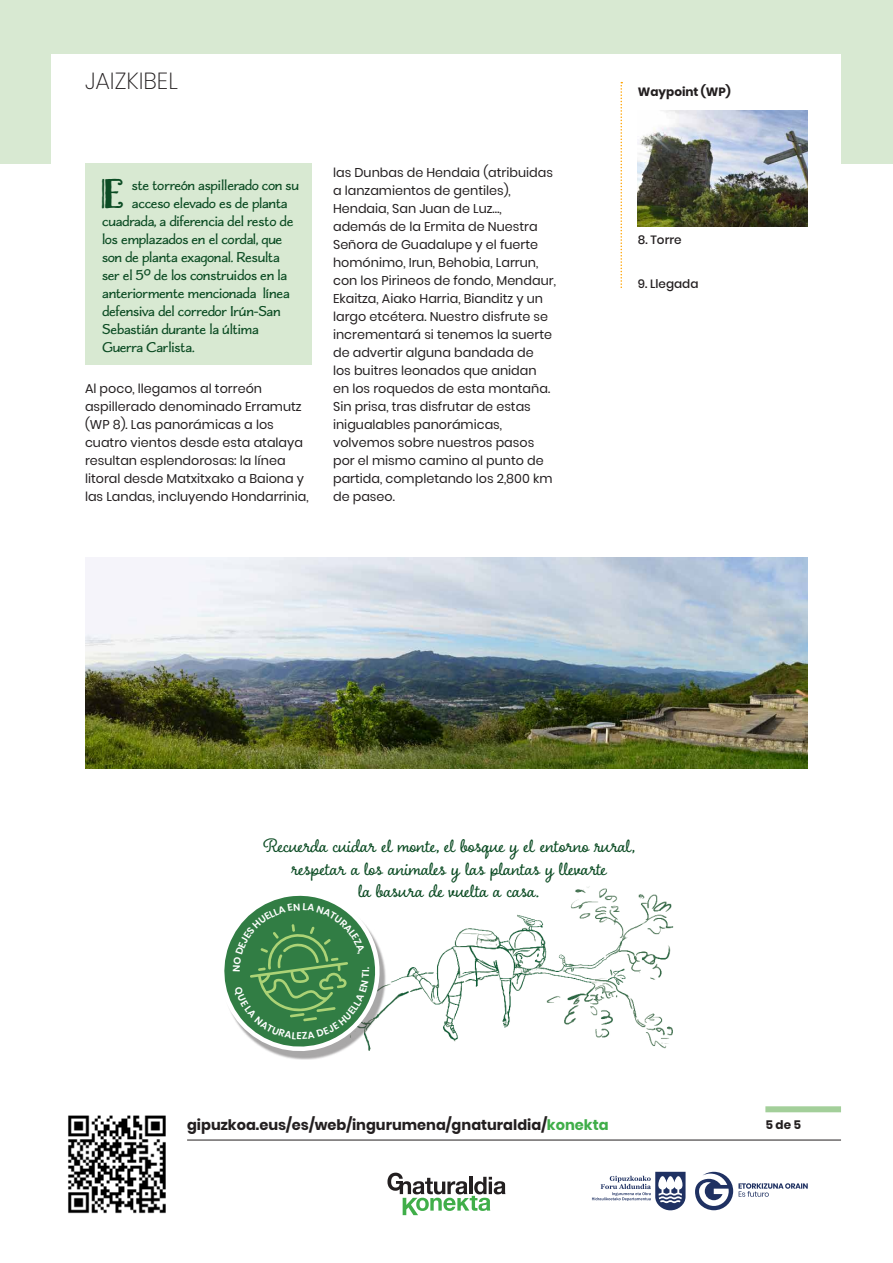
<style>
.page{position:relative;width:893px;height:1263px;background:#fff}
.page>*{position:absolute;margin:0;border:0;box-sizing:border-box;transform-origin:0 0}
.t1{font:38.85px "Charcuterie Deco";color:#0c4c24}
.t2{font:200 23.25px "Poppins";color:#231f20}
.t3{font:20.7px/22.5px "Charcuterie Cursive";color:#0c4c24;text-align:center}
.t4{font:15px "Charcuterie Flared";letter-spacing:-.02em;color:#0c4c24}
.t5{font:700 14.55px "Poppins";color:#231f20}
.t6{font:12.75px/18px "Poppins";color:#231f20}
.t7{font:700 12px "Poppins";color:#231f20}
.t8{font:500 12px "Poppins";color:#231f20}
.t9{font:600 9.75px "Poppins";color:#fff}
.s1{color:#40ae49}
</style>
<div class="page">
<div style="left:0;top:0;width:893px;height:164px;background:#d8e9d2"></div>
<div style="left:52px;top:54px;width:789px;height:131px;background:#fff"></div>
<div style="left:765px;top:1106px;width:76px;height:6px;background:#a3cf9a"></div>
<svg style="left:620px;top:82px;width:2px;height:206px"></svg>
<svg style="left:695px;top:1172px;width:113px;height:38px"></svg>
<svg style="left:592px;top:1172px;width:94px;height:38px"></svg>
<img style="left:386px;top:886px;width:287px;height:163px">
<div style="left:223px;top:896px;width:163px;height:163px;background:#231f20;opacity:.4"></div>
<svg style="left:387px;top:1172px;width:118px;height:43px"></svg>
<hr style="left:187px;top:1140px;width:654px;height:1px;background:#231f20">
<img style="left:68px;top:1115px;width:98px;height:99px">
<img style="left:638px;top:111px;width:170px;height:116px">
<img style="left:85px;top:558px;width:723px;height:210px">
<div style="left:85px;top:164px;width:227px;height:201px;background:#d8e9d2"></div>
<svg style="left:223px;top:895px;width:161px;height:158px"></svg>
<h2 class="t2" style="left:85px;top:67px;width:94px">JAIZKIBEL</h2>
<p class="t1" style="left:100px;top:168px;width:25px">E</p>
<p class="t4" style="left:132px;top:176px;width:169px">ste torreón aspillerado con su</p>
<p class="t4" style="left:132px;top:194px;width:157px">acceso elevado es de planta</p>
<p class="t4" style="left:102px;top:212px;width:193px">cuadrada, a diferencia del resto de</p>
<p class="t4" style="left:102px;top:230px;width:182px">los emplazados en el cordal, que</p>
<p class="t4" style="left:102px;top:248px;width:179px">son de planta exagonal. Resulta</p>
<p class="t4" style="left:102px;top:266px;width:187px">ser el 5º de los construidos en la</p>
<p class="t4" style="left:102px;top:284px;width:189px">anteriormente mencionada línea</p>
<p class="t4" style="left:102px;top:302px;width:180px">defensiva del corredor Irún-San</p>
<p class="t4" style="left:102px;top:320px;width:158px">Sebastián durante la última</p>
<p class="t4" style="left:102px;top:338px;width:94px">Guerra Carlista.</p>
<p class="t6" style="left:85px;top:380px;width:225px">Al poco, llegamos al torreón aspillerado denominado Erramutz (WP 8). Las panorámicas a los cuatro vientos desde esta atalaya resultan esplendorosas: la línea litoral desde Matxitxako a Baiona y las Landas, incluyendo Hondarrinia,</p>
<p class="t6" style="left:333px;top:164px;width:224px">las Dunbas de Hendaia (atribuidas a lanzamientos de gentiles),<br>Hendaia, San Juan de Luz…, además de la Ermita de Nuestra<br>Señora de Guadalupe y el fuerte homónimo, Irun, Behobia, Larrun, con los Pirineos de fondo, Mendaur,<br>Ekaitza, Aiako Harria, Bianditz y un largo etcétera. Nuestro disfrute se incrementará si tenemos la suerte de advertir alguna bandada de<br>los buitres leonados que anidan en los roquedos de esta montaña.<br>Sin prisa, tras disfrutar de estas inigualables panorámicas, volvemos sobre nuestros pasos por el mismo camino al punto de partida, completando los 2,800 km de paseo.</p>
<p class="t7" style="left:638px;top:85px;width:95px">Waypoint (WP)</p>
<p class="t8" style="left:638px;top:233px;width:45px">8. Torre</p>
<p class="t8" style="left:638px;top:277px;width:62px">9. Llegada</p>
<p class="t3" style="left:264px;top:834px;width:373px">Recuerda cuidar el monte, el bosque y el entorno rural, respetar a los animales y las plantas y llevarte<br>la basura de vuelta a casa.</p>
<p class="t9" style="left:360px;top:972px;width:4px;rotate:-90deg">I</p>
<p class="t5" style="left:187px;top:1116px;width:423px">gipuzkoa.eus/es/web/ingurumena/gnaturaldia/<span class="s1">konekta</span></p>
<p class="t7" style="left:765px;top:1118px;width:37px">5 de 5</p>
</div>
